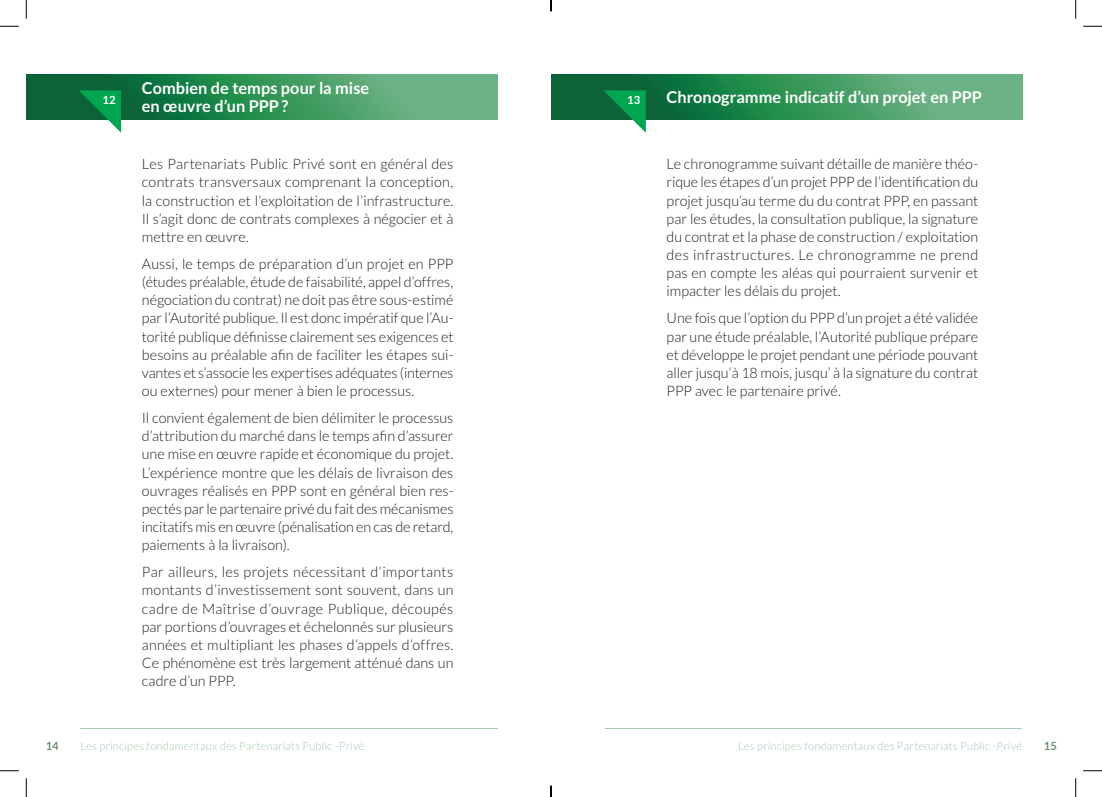
<style>
.page{position:relative;width:1102px;height:797px;background:#fff}
.page>*{position:absolute;margin:0;border:0;box-sizing:border-box;transform-origin:0 0}
.t1{font:700 16.25px/18.1px "Lato";color:#fff}
.t2{font:300 14.38px/18.1px "Lato";color:#231f20;text-align:justify}
.t3{font:300 11.25px "Lato";letter-spacing:.015em;color:#a6ccb0}
.t4{font:700 11.25px "Lato";color:#6b8f70}
.t5{font:700 11.25px "Lato";color:#fff}
</style>
<div class="page">
<hr style="left:80px;top:728px;width:418px;height:1px;background:#a6ccb0">
<hr style="left:604px;top:728px;width:417px;height:1px;background:#a6ccb0">
<svg style="left:26px;top:75px;width:472px;height:45px;background:#368f5b"></svg>
<svg style="left:79px;top:90px;width:42px;height:43px"></svg>
<svg style="left:551px;top:75px;width:471px;height:45px;background:#37905c"></svg>
<svg style="left:603px;top:90px;width:42px;height:42px"></svg>
<svg style="left:0;top:25px;width:19px;height:2px"></svg>
<svg style="left:1083px;top:25px;width:18px;height:2px"></svg>
<svg style="left:0;top:770px;width:19px;height:1px"></svg>
<svg style="left:1083px;top:770px;width:18px;height:1px"></svg>
<svg style="left:25px;top:0;width:2px;height:19px"></svg>
<svg style="left:25px;top:778px;width:2px;height:19px"></svg>
<svg style="left:1075px;top:0;width:1px;height:19px"></svg>
<svg style="left:1075px;top:778px;width:1px;height:19px"></svg>
<svg style="left:550px;top:785px;width:1px;height:12px"></svg>
<p class="t5" style="left:102px;top:94px;width:15px">12</p>
<p class="t1" style="left:142px;top:79px;width:229px">Combien de temps pour la mise en œuvre d’un PPP?</p>
<p class="t2" style="left:142px;top:155px;width:313px">Les Partenariats Public Privé sont en général des contrats transversaux comprenant la conception, la construction et l’exploitation de l’infrastructure.<br>Il s’agit donc de contrats complexes à négocier et à mettre en œuvre.</p>
<p class="t2" style="left:142px;top:255px;width:313px">Aussi, le temps de préparation d’un projet en PPP (études préalable, étude de faisabilité, appel d’offres, négociation du contrat) ne doit pas être sous-estimé par l’Autorité publique. Il est donc impératif que l’Au&shy;torité publique définisse clairement ses exigences et besoins au préalable afin de faciliter les étapes sui&shy;vantes et s’associe les expertises adéquates (internes ou externes) pour mener à bien le processus.</p>
<p class="t2" style="left:142px;top:409px;width:313px">Il convient également de bien délimiter le processus d’attribution du marché dans le temps afin d’assurer une mise en œuvre rapide et économique du projet.<br>L’expérience montre que les délais de livraison des ouvrages réalisés en PPP sont en général bien res&shy;pectés par le partenaire privé du fait des mécanismes incitatifs mis en œuvre (pénalisation en cas de retard, paiements à la livraison).</p>
<p class="t2" style="left:142px;top:563px;width:313px">Par ailleurs, les projets nécessitant d’importants montants d’investissement sont souvent, dans un cadre de Maîtrise d’ouvrage Publique, découpés par portions d’ouvrages et échelonnés sur plusieurs années et multipliant les phases d’appels d’offres.<br>Ce phénomène est très largement atténué dans un cadre d’un PPP.</p>
<p class="t5" style="left:627px;top:94px;width:14px">13</p>
<p class="t1" style="left:666px;top:88px;width:317px">Chronogramme indicatif d’un projet en PPP</p>
<p class="t2" style="left:666px;top:155px;width:313px">Le chronogramme suivant détaille de manière théo&shy;rique les étapes d’un projet PPP de l’identification du projet jusqu’au terme du du contrat PPP, en passant par les études, la consultation publique, la signature du contrat et la phase de construction / exploitation des infrastructures. Le chronogramme ne prend pas en compte les aléas qui pourraient survenir et impacter les délais du projet.</p>
<p class="t2" style="left:666px;top:309px;width:313px">Une fois que l’option du PPP d’un projet a été validée par une étude préalable, l’Autorité publique prépare et développe le projet pendant une période pouvant aller jusqu’à 18 mois, jusqu’ à la signature du contrat PPP avec le partenaire privé.</p>
<p class="t4" style="left:46px;top:739px;width:14px">14</p>
<p class="t3" style="left:80px;top:739px;width:285px">Les principes fondamentaux des Partenariats Public -Privé</p>
<p class="t3" style="left:738px;top:739px;width:285px">Les principes fondamentaux des Partenariats Public -Privé</p>
<p class="t4" style="left:1043px;top:739px;width:15px">15</p>
</div>
